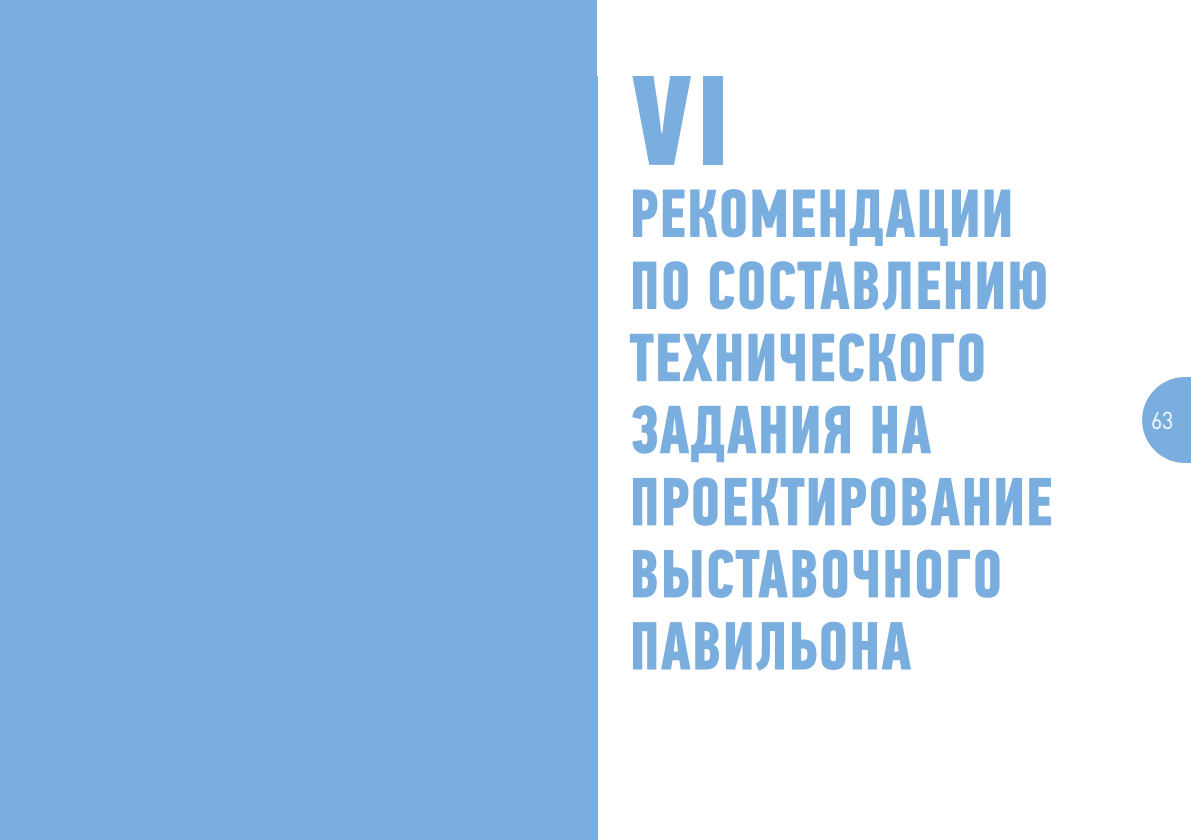
<style>
.page{position:relative;width:1191px;height:840px;background:#fff}
.page>*{position:absolute;margin:0;border:0;box-sizing:border-box;transform-origin:0 0}
.t1{font:700 144px "PF Din Text Comp Pro";color:#79aede}
.t2{font:700 68px/72px "PF Din Text Comp Pro";letter-spacing:.01em;color:#79aede}
.t3{font:24px "Plumb";color:#fff;scale:.9 1}
</style>
<div class="page">
<svg style="left:1142px;top:377px;width:49px;height:85px"></svg>
<div style="left:0;top:0;width:597px;height:839px;background:#79aede"></div>
<h1 class="t1" style="left:629px;top:28px;width:102px">VI</h1>
<p class="t2" style="left:629px;top:178px;width:424px">РЕКОМЕНДАЦИИ<br>ПО СОСТАВЛЕНИЮ<br>ТЕХНИЧЕСКОГО<br>ЗАДАНИЯ НА<br>ПРОЕКТИРОВАНИЕ<br>ВЫСТАВОЧНОГО<br>ПАВИЛЬОНА</p>
<p class="t3" style="left:1151px;top:406px;width:26px">63</p>
</div>
